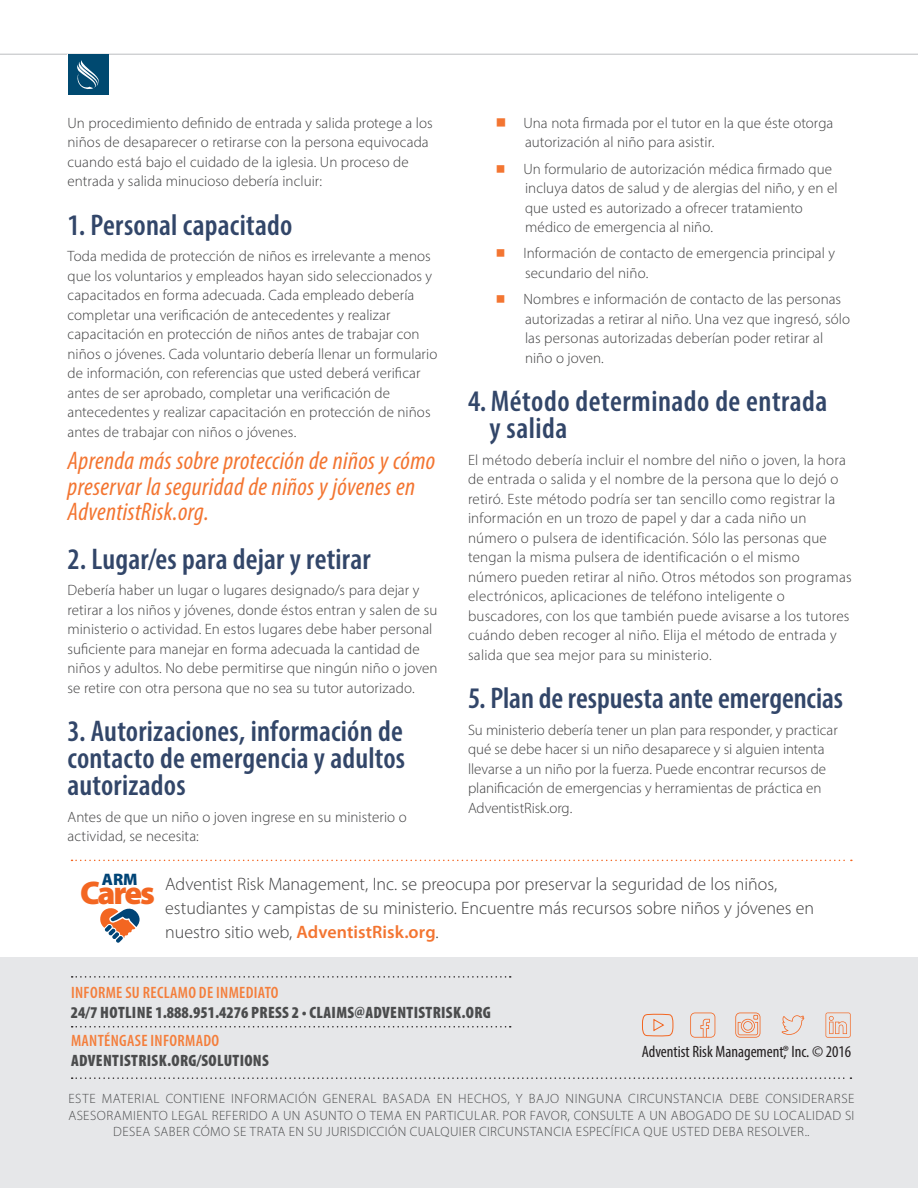
<style>
.page{position:relative;width:918px;height:1188px;background:#fff}
.page>*{position:absolute;margin:0;border:0;box-sizing:border-box;transform-origin:0 0}
.t1{font:600 condensed 30px/27px "Myriad Pro";letter-spacing:.005em;color:#324669;text-align:justify}
.t2{font:italic condensed 25.5px/25.5px "Myriad Pro";letter-spacing:.01em;color:#f37531}
.t3{font:300 18px/24px "Myriad Pro";letter-spacing:-.005em;color:#3e3e3f}
.t4{font:900 16.65px "Myriad Pro";color:#004476}
.t5{font:900 condensed 16.5px "Myriad Pro";letter-spacing:.02em;color:#4b4c4d}
.t6{font:600 condensed 16.5px "Myriad Pro";letter-spacing:.02em;color:#f47e3b}
.t7{font:condensed 16.5px "Myriad Pro";color:#231f20}
.t8{font:300 15px/19.5px "Myriad Pro";letter-spacing:.01em;color:#3e3e3f}
.t9{font:300 13.5px/16.2px "Myriad Pro";letter-spacing:.03em;color:#4b4c4d;text-align:center}
.s1{font-family:"Universal Std Newswith Comm Pi";font-weight:400;font-size:16.5px;color:#f37531}
.s2{font-family:"Universal Std Newswith Comm Pi";font-weight:400;color:#f37531}
.s3{font-weight:900;font-size:32.85px;color:#f36621}
.s4{font-weight:600;color:#f37531}
</style>
<div class="page">
<hr style="left:0;top:54px;width:918px;height:1px;background:#bcbdc0">
<div style="left:68px;top:54px;width:41px;height:41px;background:#004970"></div>
<svg style="left:77px;top:60px;width:22px;height:30px"></svg>
<svg style="left:72px;top:860px;width:780px;height:1px"></svg>
<svg style="left:100px;top:908px;width:40px;height:35px"></svg>
<div style="left:0;top:958px;width:918px;height:230px;background:#e6e7e9"></div>
<svg style="left:72px;top:976px;width:439px;height:2px"></svg>
<svg style="left:72px;top:1026px;width:439px;height:2px"></svg>
<svg style="left:72px;top:1077px;width:779px;height:2px"></svg>
<svg style="left:735px;top:1013px;width:25px;height:25px"></svg>
<svg style="left:782px;top:1015px;width:22px;height:20px"></svg>
<svg style="left:690px;top:1013px;width:25px;height:25px"></svg>
<svg style="left:826px;top:1013px;width:25px;height:25px"></svg>
<svg style="left:642px;top:1013px;width:32px;height:24px"></svg>
<p class="t8" style="left:68px;top:113px;width:367px">Un procedimiento definido de entrada y salida protege a los niños de desaparecer o retirarse con la persona equivocada cuando está bajo el cuidado de la iglesia. Un proceso de entrada y salida minucioso debería incluir:</p>
<h1 class="t1" style="left:68px;top:211px;width:226px">1. Personal capacitado</h1>
<p class="t8" style="left:68px;top:246px;width:371px">Toda medida de protección de niños es irrelevante a menos que los voluntarios y empleados hayan sido seleccionados y capacitados en forma adecuada. Cada empleado debería completar una verificación de antecedentes y realizar capacitación en protección de niños antes de trabajar con niños o jóvenes. Cada voluntario debería llenar un formulario de información, con referencias que usted deberá verificar antes de ser aprobado, completar una verificación de antecedentes y realizar capacitación en protección de niños antes de trabajar con niños o jóvenes.</p>
<h2 class="t2" style="left:68px;top:448px;width:369px">Aprenda más sobre protección de niños y cómo preservar la seguridad de niños y jóvenes en<br>AdventistRisk.org.</h2>
<h1 class="t1" style="left:68px;top:545px;width:305px">2. Lugar/es para dejar y retirar</h1>
<p class="t8" style="left:68px;top:580px;width:372px">Debería haber un lugar o lugares designado/s para dejar y retirar a los niños y jóvenes, donde éstos entran y salen de su ministerio o actividad. En estos lugares debe haber personal suficiente para manejar en forma adecuada la cantidad de niños y adultos. No debe permitirse que ningún niño o joven se retire con otra persona que no sea su tutor autorizado.</p>
<h1 class="t1" style="left:68px;top:717px;width:339px">3. Autorizaciones, información de contacto de emergencia y adultos autorizados</h1>
<p class="t8" style="left:68px;top:807px;width:341px">Antes de que un niño o joven ingrese en su ministerio o actividad, se necesita:</p>
<p class="t8" style="left:525px;top:113px;width:310px;text-indent:-28px"><span class="s1">◾</span> Una nota firmada por el tutor en la que éste otorga autorización al niño para asistir.</p>
<p class="t8" style="left:525px;top:159px;width:314px;text-indent:-28px"><span class="s2">◾</span> Un formulario de autorización médica firmado que incluya datos de salud y de alergias del niño, y en el que usted es autorizado a ofrecer tratamiento médico de emergencia al niño.</p>
<p class="t8" style="left:525px;top:244px;width:312px;text-indent:-28px"><span class="s2">◾</span> Información de contacto de emergencia principal y secundario del niño.</p>
<p class="t8" style="left:525px;top:289px;width:327px;text-indent:-28px"><span class="s2">◾</span> Nombres e información de contacto de las personas autorizadas a retirar al niño. Una vez que ingresó, sólo las personas autorizadas deberían poder retirar al niño o joven.</p>
<h1 class="t1" style="left:489px;top:388px;width:339px;text-indent:-21px">4. Método determinado de entrada y salida</h1>
<p class="t8" style="left:468px;top:450px;width:385px">El método debería incluir el nombre del niño o joven, la hora de entrada o salida y el nombre de la persona que lo dejó o retiró. Este método podría ser tan sencillo como registrar la información en un trozo de papel y dar a cada niño un número o pulsera de identificación. Sólo las personas que tengan la misma pulsera de identificación o el mismo número pueden retirar al niño. Otros métodos son programas electrónicos, aplicaciones de teléfono inteligente o buscadores, con los que también puede avisarse a los tutores cuándo deben recoger al niño. Elija el método de entrada y salida que sea mejor para su ministerio.</p>
<h1 class="t1" style="left:468px;top:685px;width:377px">5. Plan de respuesta ante emergencias</h1>
<p class="t8" style="left:468px;top:720px;width:371px">Su ministerio debería tener un plan para responder, y practicar qué se debe hacer si un niño desaparece y si alguien intenta llevarse a un niño por la fuerza. Puede encontrar recursos de planificación de emergencias y herramientas de práctica en AdventistRisk.org.</p>
<p class="t4" style="left:102px;top:868px;width:37px">ARM</p>
<p class="t3" style="left:165px;top:871px;width:650px;text-indent:-85px"><span class="s3">Cares</span> Adventist Risk Management, Inc. se preocupa por preservar la seguridad de los niños, estudiantes y campistas de su ministerio. Encuentre más recursos sobre niños y jóvenes en nuestro sitio web, <span class="s4">AdventistRisk.org</span>.</p>
<p class="t6" style="left:71px;top:982px;width:209px">INFORME SU RECLAMO DE INMEDIATO</p>
<p class="t5" style="left:71px;top:1001px;width:422px">24/7 HOTLINE 1.888.951.4276 PRESS 2 • CLAIMS@ADVENTISTRISK.ORG</p>
<p class="t6" style="left:71px;top:1031px;width:150px">MANTÉNGASE INFORMADO</p>
<p class="t5" style="left:71px;top:1050px;width:199px">ADVENTISTRISK.ORG/SOLUTIONS</p>
<p class="t7" style="left:642px;top:1042px;width:211px">Adventist Risk Management,® Inc. © 2016</p>
<p class="t9" style="left:68px;top:1091px;width:788px">ESTE MATERIAL CONTIENE INFORMACIÓN GENERAL BASADA EN HECHOS, Y BAJO NINGUNA CIRCUNSTANCIA DEBE CONSIDERARSE<br>ASESORAMIENTO LEGAL REFERIDO A UN ASUNTO O TEMA EN PARTICULAR. POR FAVOR, CONSULTE A UN ABOGADO DE SU LOCALIDAD SI<br>DESEA SABER CÓMO SE TRATA EN SU JURISDICCIÓN CUALQUIER CIRCUNSTANCIA ESPECÍFICA QUE USTED DEBA RESOLVER..</p>
</div>
